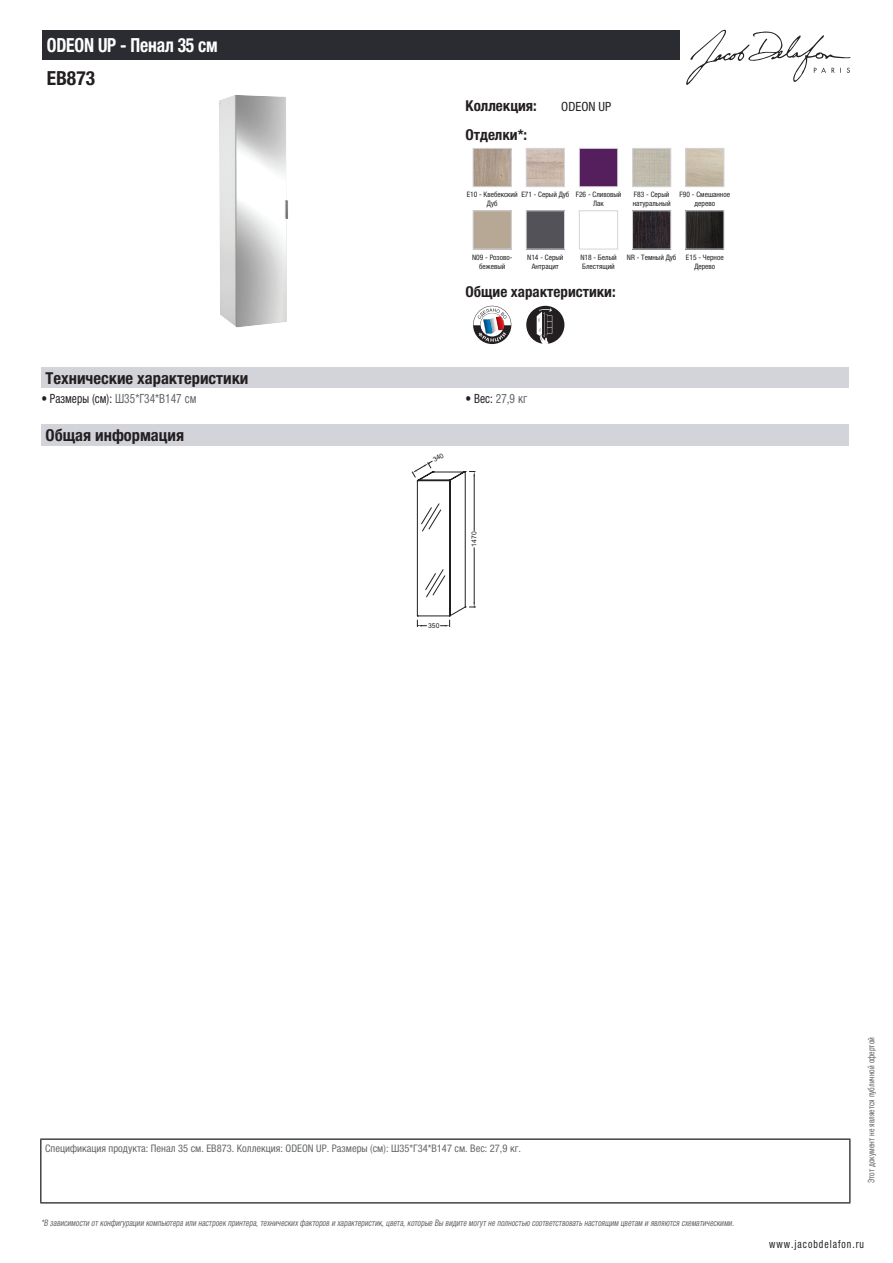
<style>
.page{position:relative;width:893px;height:1263px;background:#fff}
.page>*{position:absolute;margin:0;border:0;box-sizing:border-box;transform-origin:0 0}
.t1{font:700 condensed 19.5px "Helvetica Neue LTCYR";letter-spacing:-.01em;color:#fff;scale:.9 1}
.t2{font:700 condensed 19.5px "Helvetica Neue LTCYR";color:#231f20}
.t3{font:700 condensed 16.5px "Helvetica Neue LTCYR";color:#231f20}
.t4{font:700 condensed 15px "Helvetica Neue LTCYR";color:#231f20}
.t5{font:condensed 12.75px "Helvetica Neue LTCYR";color:#626568;scale:.9 1}
.t6{font:condensed 12.75px "Helvetica Neue LTCYR";color:#231f20}
.t7{font:condensed 11.25px "Helvetica Neue LTCYR";letter-spacing:.1em;color:#231f20;scale:.87 1}
.t8{font:condensed 10.5px "Helvetica Neue LTCYR";color:#626568}
.t9{font:italic condensed 9px "Helvetica Neue LTCYR";color:#626568;scale:.87 1}
.t10{font:condensed 9px "Helvetica Neue LTCYR";color:#626568;scale:.87 1}
.t11{font:condensed 7.5px/9px "Helvetica Neue LTCYR";color:#231f20;text-align:center}
.t12{font:6.75px "Arial";color:#231f20}
.s1{color:#231f20}
</style>
<div class="page">
<svg style="left:686px;top:30px;width:164px;height:55px"></svg>
<img style="left:219px;top:95px;width:69px;height:232px">
<img style="left:475px;top:150px;width:35px;height:35px">
<div style="left:473px;top:148px;width:39px;height:39px;border:1px solid #d3d4da"></div>
<img style="left:528px;top:150px;width:35px;height:35px">
<div style="left:526px;top:148px;width:39px;height:39px;border:1px solid #d3d4da"></div>
<img style="left:581px;top:150px;width:35px;height:35px">
<div style="left:579px;top:148px;width:39px;height:39px;border:1px solid #d3d4da"></div>
<img style="left:634px;top:150px;width:35px;height:35px">
<div style="left:632px;top:148px;width:39px;height:39px;border:1px solid #d3d4da"></div>
<div style="left:685px;top:148px;width:39px;height:39px;border:1px solid #d3d4da"></div>
<div style="left:473px;top:210px;width:39px;height:39px;border:1px solid #d3d4da"></div>
<img style="left:528px;top:212px;width:35px;height:35px">
<div style="left:526px;top:210px;width:39px;height:39px;border:1px solid #d3d4da"></div>
<div style="left:579px;top:210px;width:39px;height:39px;border:1px solid #d3d4da"></div>
<img style="left:634px;top:212px;width:35px;height:35px">
<div style="left:632px;top:210px;width:39px;height:39px;border:1px solid #d3d4da"></div>
<img style="left:687px;top:212px;width:35px;height:35px">
<div style="left:685px;top:210px;width:39px;height:39px;border:1px solid #d3d4da"></div>
<svg style="left:473px;top:306px;width:38px;height:38px"></svg>
<div style="left:526px;top:306px;width:38px;height:38px;background:#231f20;border-radius:19px"></div>
<svg style="left:537px;top:308px;width:15px;height:36px"></svg>
<div style="left:41px;top:367px;width:808px;height:21px;background:#d3d4da"></div>
<div style="left:41px;top:424px;width:808px;height:21px;background:#d3d4da"></div>
<div style="left:43px;top:30px;width:637px;height:30px;background:#2a2c32"></div>
<hr style="left:40px;top:1138px;width:810px;height:2px;background:#040503">
<hr style="left:40px;top:1140px;width:1px;height:62px;background:#040503">
<hr style="left:849px;top:1140px;width:1px;height:62px;background:#040503">
<hr style="left:40px;top:1202px;width:810px;height:1px;background:#040503">
<svg style="left:412px;top:460px;width:63px;height:167px"></svg>
<h1 class="t1" style="left:47px;top:34px;width:191px">ODEON UP - Пенал 35 cм</h1>
<h1 class="t2" style="left:47px;top:67px;width:50px">EB873</h1>
<h3 class="t4" style="left:466px;top:97px;width:73px">Коллекция:</h3>
<h3 class="t6" style="left:561px;top:99px;width:52px">ODEON UP</h3>
<h3 class="t4" style="left:466px;top:126px;width:63px">Отделки*:</h3>
<p class="t11" style="left:467px;top:190px;width:52px">E10 - Квебекский<br>Дуб</p>
<p class="t11" style="left:593px;top:190px;width:30px;text-align:left;text-indent:-72px">E71 - Серый Дуб F26 - Сливовый<br>Лак</p>
<p class="t11" style="left:633px;top:190px;width:39px;text-align:left">F83 - Серый натуральный</p>
<p class="t11" style="left:680px;top:190px;width:52px">F90 - Смешанное дерево</p>
<p class="t11" style="left:472px;top:252px;width:42px">N09 - Розово&shy;бежевый</p>
<p class="t11" style="left:527px;top:252px;width:38px">N14 - Серый<br>Антрацит</p>
<p class="t11" style="left:580px;top:252px;width:38px;text-align:left">N18 - Белый<br>Блестящий</p>
<p class="t11" style="left:627px;top:252px;width:51px">NR - Темный Дуб</p>
<p class="t11" style="left:686px;top:252px;width:39px">E15 - Черное<br>Дерево</p>
<h3 class="t4" style="left:466px;top:284px;width:152px">Общие характеристики:</h3>
<h2 class="t3" style="left:46px;top:369px;width:204px">Технические характеристики</h2>
<h3 class="t5" style="left:41px;top:391px;width:174px"><span class="s1">• Размеры (см):</span> Ш35*Г34*В147 см</h3>
<h3 class="t5" style="left:466px;top:391px;width:70px"><span class="s1">• Вес:</span> 27,9 кг</h3>
<h2 class="t3" style="left:46px;top:426px;width:140px">Общая информация</h2>
<p class="t12" style="left:428px;top:621px;width:13px">350</p>
<p class="t12" style="left:470px;top:547px;width:17px;rotate:-90deg">1470</p>
<p class="t8" style="left:45px;top:1142px;width:477px">Спецификация продукта: Пенал 35 cм. EB873. Коллекция: ODEON UP. Размеры (см): Ш35*Г34*В147 см. Вес: 27,9 кг.</p>
<p class="t9" style="left:41px;top:1218px;width:800px">*В зависимости отконфигурации компьютера или настроек принтера,техническихфакторов и характеристик,цвета,которые Вы видите могутне полностью соответствоватьнастоящим цветам и являются схематическими.</p>
<p class="t10" style="left:866px;top:1183px;width:169px;rotate:-90deg">Этот документ не является публичной офертой</p>
<p class="t7" style="left:769px;top:1237px;width:110px">www.jacobdelafon.ru</p>
</div>
